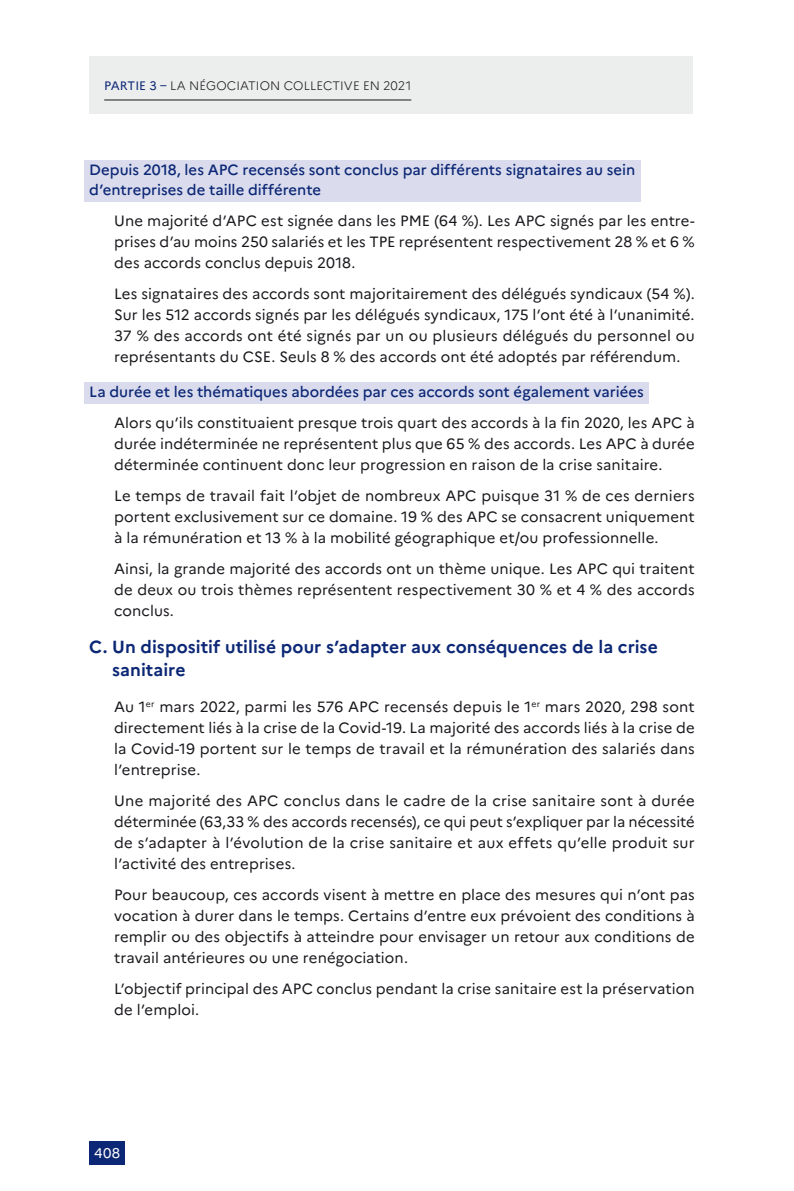
<style>
.page{position:relative;width:794px;height:1191px;background:#fff}
.page>*{position:absolute;margin:0;border:0;box-sizing:border-box;transform-origin:0 0}
.t1{font:700 17.5px/22.8px "Marianne";letter-spacing:.005em;color:#0c2775}
.t2{font:14.88px/21px "Marianne";letter-spacing:.01em;color:#1a171c;text-align:justify}
.t3{font:500 14.88px/20.1px "Marianne";color:#0c2775}
.t4{font:14px "Marianne";color:#fff}
.t5{font:300 12.25px "Marianne";letter-spacing:.005em;color:#1a171c}
.s1{font-weight:400;color:#0c2775}
</style>
<div class="page">
<div style="left:89px;top:1141px;width:36px;height:24px;background:#0c2775"></div>
<div style="left:89px;top:56px;width:604px;height:58px;background:#eceded"></div>
<hr style="left:104px;top:100px;width:307px;height:1px;background:#1a171c">
<div style="left:84px;top:160px;width:556px;height:41px;background:#dadcee"></div>
<div style="left:84px;top:382px;width:565px;height:21px;background:#dadcee"></div>
<p class="t5" style="left:104px;top:78px;width:309px"><span class="s1">PARTIE 3 –</span> LA NÉGOCIATION COLLECTIVE EN 2021</p>
<p class="t3" style="left:89px;top:159px;width:547px">Depuis 2018, les APC recensés sont conclus par différents signataires au sein d’entreprises de taille différente</p>
<p class="t2" style="left:114px;top:210px;width:582px">Une majorité d’APC est signée dans les PME (64 %). Les APC signés par les entre&shy;prises d’au moins 250 salariés et les TPE représentent respectivement 28 % et 6 % des accords conclus depuis 2018.</p>
<p class="t2" style="left:114px;top:283px;width:582px">Les signataires des accords sont majoritairement des délégués syndicaux (54 %).<br>Sur les 512 accords signés par les délégués syndicaux, 175 l’ont été à l’unanimité.<br>37 % des accords ont été signés par un ou plusieurs délégués du personnel ou représentants du CSE. Seuls 8 % des accords ont été adoptés par référendum.</p>
<p class="t3" style="left:89px;top:381px;width:556px">La durée et les thématiques abordées par ces accords sont également variées</p>
<p class="t2" style="left:114px;top:412px;width:582px">Alors qu’ils constituaient presque trois quart des accords à la fin 2020, les APC à durée indéterminée ne représentent plus que 65 % des accords. Les APC à durée déterminée continuent donc leur progression en raison de la crise sanitaire.</p>
<p class="t2" style="left:114px;top:485px;width:582px">Le temps de travail fait l’objet de nombreux APC puisque 31 % de ces derniers portent exclusivement sur ce domaine. 19 % des APC se consacrent uniquement à la rémunération et 13 % à la mobilité géographique et/ou professionnelle.</p>
<p class="t2" style="left:114px;top:558px;width:582px">Ainsi, la grande majorité des accords ont un thème unique. Les APC qui traitent de deux ou trois thèmes représentent respectivement 30 % et 4 % des accords conclus.</p>
<p class="t1" style="left:112px;top:636px;width:547px;text-indent:-23px">C. Un dispositif utilisé pour s’adapter aux conséquences de la crise sanitaire</p>
<p class="t2" style="left:114px;top:696px;width:582px">Au 1<sup>er</sup> mars 2022, parmi les 576 APC recensés depuis le 1<sup>er</sup> mars 2020, 298 sont directement liés à la crise de la Covid-19. La majorité des accords liés à la crise de la Covid-19 portent sur le temps de travail et la rémunération des salariés dans l’entreprise.</p>
<p class="t2" style="left:114px;top:790px;width:582px">Une majorité des APC conclus dans le cadre de la crise sanitaire sont à durée déterminée (63,33 % des accords recensés), ce qui peut s’expliquer par la nécessité de s’adapter à l’évolution de la crise sanitaire et aux effets qu’elle produit sur l’activité des entreprises.</p>
<p class="t2" style="left:114px;top:884px;width:582px">Pour beaucoup, ces accords visent à mettre en place des mesures qui n’ont pas vocation à durer dans le temps. Certains d’entre eux prévoient des conditions à remplir ou des objectifs à atteindre pour envisager un retour aux conditions de travail antérieures ou une renégociation.</p>
<p class="t2" style="left:114px;top:978px;width:582px">L’objectif principal des APC conclus pendant la crise sanitaire est la préservation de l’emploi.</p>
<p class="t4" style="left:94px;top:1144px;width:28px">408</p>
</div>
